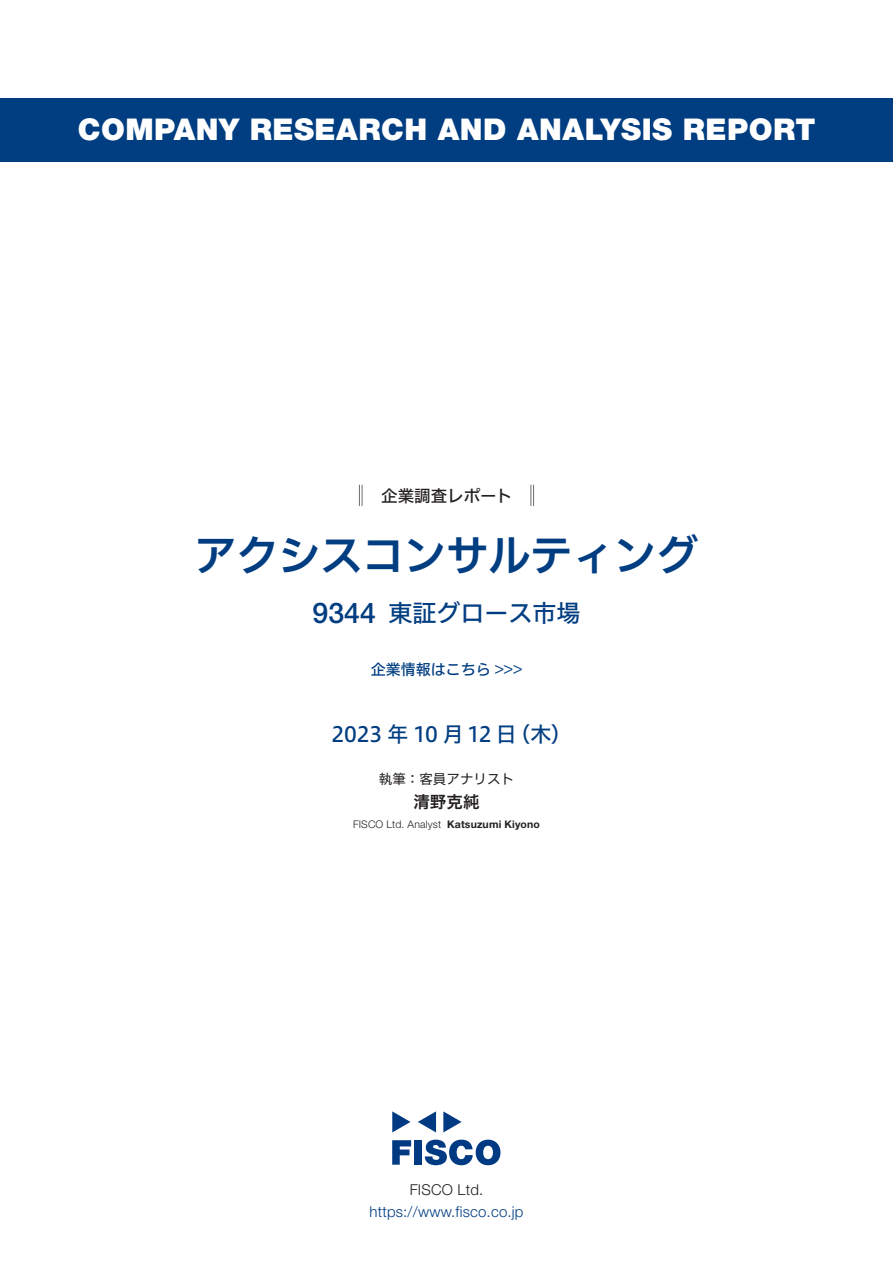
<style>
.page{position:relative;width:893px;height:1263px;background:#fff}
.page>*{position:absolute;margin:0;border:0;box-sizing:border-box;transform-origin:0 0}
.t1{font:42px "Hiragino UD Sans F Std N W6";color:#003d81}
.t2{font:900 30px "Helvetica Neue LT Std";letter-spacing:.015em;color:#fff}
.t3{font:500 28.5px "Helvetica Neue LT Std";color:#003d81}
.t4{font:24px "Hiragino UD Sans F Std N W5";color:#003d81}
.t5{font:21px "Hiragino UD Sans F Std N W5";letter-spacing:-.005em;color:#003d81}
.t6{font:16.5px "Hiragino UD Sans F Std N W5";color:#231f20}
.t7{font:16.5px "Hiragino UD Sans F Std N W6";color:#231f20}
.t8{font:300 15px "Helvetica Neue LT Std";letter-spacing:.015em;color:#003d81}
.t9{font:15px "Hiragino UD Sans F Std N W5";color:#003d81}
.t10{font:300 15px "Helvetica Neue LT Std";letter-spacing:.015em;color:#231f20}
.t11{font:13.5px "Hiragino UD Sans F Std N W4";color:#231f20}
.t12{font:300 10.5px "Helvetica Neue LT Std";letter-spacing:.015em;color:#231f20}
.t13{font:700 10.5px "Helvetica Neue LT Std";letter-spacing:.015em;color:#231f20}
</style>
<div class="page">
<svg style="left:392px;top:1140px;width:19px;height:25px"></svg>
<div style="left:414px;top:1140px;width:8px;height:25px;background:#003a83"></div>
<svg style="left:425px;top:1139px;width:75px;height:26px"></svg>
<svg style="left:392px;top:1111px;width:18px;height:21px"></svg>
<svg style="left:443px;top:1111px;width:19px;height:21px"></svg>
<svg style="left:418px;top:1111px;width:18px;height:21px"></svg>
<div style="left:0;top:98px;width:893px;height:64px;background:#003d81"></div>
<svg style="left:359px;top:485px;width:4px;height:21px"></svg>
<svg style="left:531px;top:485px;width:3px;height:21px"></svg>
<p class="t2" style="left:78px;top:112px;width:739px">COMPANY RESEARCH AND ANALYSIS REPORT</p>
<p class="t6" style="left:365px;top:483px;width:149px">　企業調査レポート</p>
<h1 class="t1" style="left:194px;top:523px;width:506px">アクシスコンサルティング</h1>
<p class="t3" style="left:313px;top:596px;width:65px">9344</p>
<p class="t4" style="left:388px;top:594px;width:193px">東証グロース市場</p>
<p class="t9" style="left:371px;top:658px;width:153px">企業情報はこちら &lt;&lt;&lt;</p>
<p class="t5" style="left:331px;top:718px;width:187px">2023 年 10 月 12 日</p>
<p class="t5" style="left:510px;top:718px;width:64px">（木(</p>
<p class="t11" style="left:379px;top:768px;width:137px">執筆：客員アナリスト</p>
<p class="t7" style="left:413px;top:789px;width:67px">清野克純</p>
<p class="t13" style="left:447px;top:818px;width:94px">Katsuzumi Kiyono</p>
<p class="t12" style="left:353px;top:818px;width:90px">FISCO Ltd. Analyst</p>
<p class="t10" style="left:410px;top:1180px;width:75px">FISCO Ltd.</p>
<p class="t8" style="left:369px;top:1202px;width:156px">https://www.fisco.co j p.</p>
</div>
